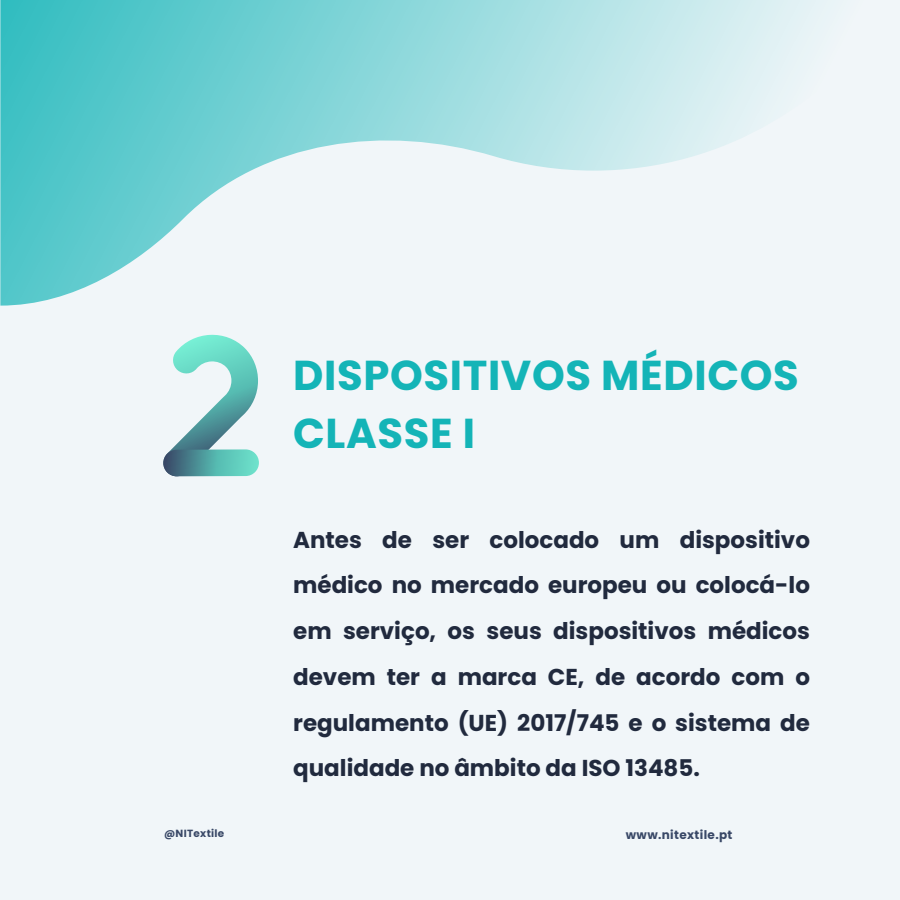
<style>
.page{position:relative;width:900px;height:900px;background:#f1f6f9}
.page>*{position:absolute;margin:0;border:0;box-sizing:border-box;transform-origin:0 0}
.t1{font:700 41.8px/57.8px "Poppins";letter-spacing:.015em;color:#14b4b7}
.t2{font:700 23px/45.8px "Poppins";color:#212a3e;text-align:justify}
.t3{font:700 12px "Poppins";letter-spacing:.03em;color:#394867}
.t4{font:700 10.4px "Poppins";letter-spacing:.03em;color:#394867}
</style>
<div class="page">
<svg style="left:0;top:0;width:820px;height:306px"></svg>
<svg style="left:163px;top:334px;width:96px;height:142px"></svg>
<p class="t1" style="left:293px;top:347px;width:507px">DISPOSITIVOS MÉDICOS<br>CLASSE I</p>
<p class="t2" style="left:293px;top:517px;width:518px">Antes de ser colocado um dispositivo médico no mercado europeu ou colocá-lo em serviço, os seus dispositivos médicos devem ter a marca CE, de acordo com o regulamento (UE) 2017/745 e o sistema de qualidade no âmbito da ISO 13485.</p>
<p class="t4" style="left:164px;top:827px;width:62px">@NITextile</p>
<p class="t3" style="left:626px;top:826px;width:108px">www.nitextile.pt</p>
</div>
